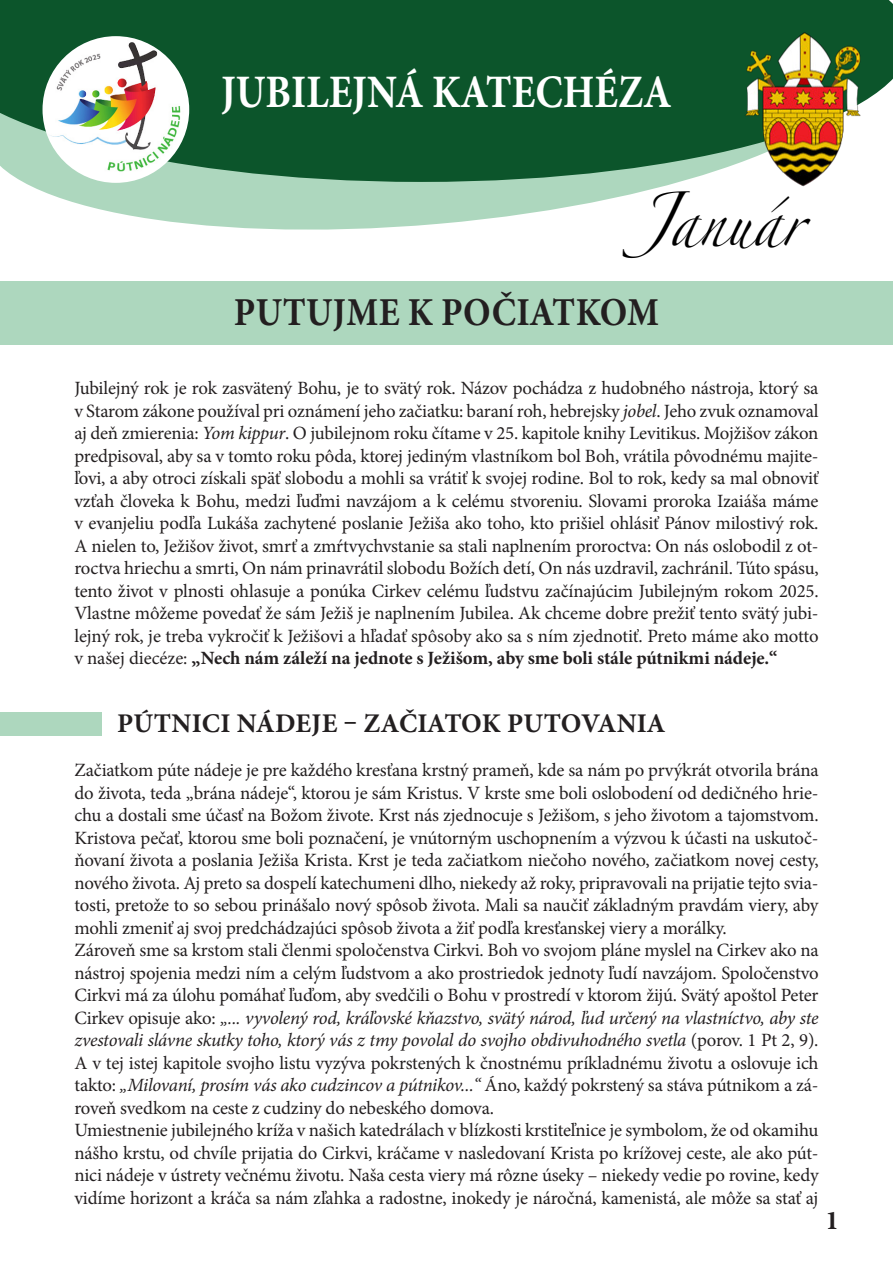
<style>
.page{position:relative;width:893px;height:1263px;background:#fff}
.page>*{position:absolute;margin:0;border:0;box-sizing:border-box;transform-origin:0 0}
.t1{font:48.3px "Zapfino";letter-spacing:-.01em;color:#000;scale:.87 1}
.t2{font:700 46.5px "Minion Pro";color:#fff;scale:.87 1}
.t3{font:700 39.6px "Minion Pro";letter-spacing:.01em;color:#231f20;scale:.91 1}
.t4{font:700 27px "Minion Pro";letter-spacing:.01em;color:#231f20}
.t5{font:18.75px/22.5px "Minion Pro";letter-spacing:-.01em;color:#231f20;text-align:justify}
.s1{font-style:inherit}
.s2{font-style:italic}
.s3{font-weight:700}
</style>
<div class="page">
<svg style="left:23px;top:182px;width:655px;height:48px;fill:#add7be"></svg>
<svg style="left:0;top:0;width:893px;height:182px;background:#1a6038"></svg>
<img style="left:43px;top:36px;width:146px;height:147px;border-radius:73px">
<div style="left:0;top:281px;width:893px;height:64px;background:#add7be"></div>
<img style="left:728px;top:22px;width:152px;height:165px">
<div style="left:0;top:712px;width:101px;height:24px;background:#add7be"></div>
<p class="t2" style="left:221px;top:60px;width:520px">JUBILEJNÁ KATECHÉZA</p>
<p class="t1" style="left:636px;top:200px;width:193px"><span class="s1">J</span>anuár</p>
<p class="t3" style="left:234px;top:285px;width:469px">PUTUJME K POČIATKOM</p>
<p class="t5" style="left:74px;top:377px;width:746px">Jubilejný rok je rok zasvätený Bohu, je to svätý rok. Názov pochádza z hudobného nástroja, ktorý sa v Starom zákone používal pri oznámení jeho začiatku: baraní roh, hebrejsky <span class="s2">jobel</span>. Jeho zvuk oznamoval aj deň zmierenia: <span class="s2">Yom kippur</span>. O jubilejnom roku čítame v 25. kapitole knihy Levitikus. Mojžišov zákon predpisoval, aby sa v tomto roku pôda, ktorej jediným vlastníkom bol Boh, vrátila pôvodnému majite&shy;ľovi, a aby otroci získali späť slobodu a mohli sa vrátiť k svojej rodine. Bol to rok, kedy sa mal obnoviť vzťah človeka k Bohu, medzi ľuďmi navzájom a k celému stvoreniu. Slovami proroka Izaiáša máme v evanjeliu podľa Lukáša zachytené poslanie Ježiša ako toho, kto prišiel ohlásiť Pánov milostivý rok.<br>A nielen to, Ježišov život, smrť a zmŕtvychvstanie sa stali naplnením proroctva: On nás oslobodil z ot&shy;roctva hriechu a smrti, On nám prinavrátil slobodu Božích detí, On nás uzdravil, zachránil. Túto spásu, tento život v plnosti ohlasuje a ponúka Cirkev celému ľudstvu začínajúcim Jubilejným rokom 2025.</p>
<p class="t5" style="left:74px;top:602px;width:746px">Vlastne môžeme povedať že sám Ježiš je naplnením Jubilea. Ak chceme dobre prežiť tento svätý jubi&shy;lejný rok, je treba vykročiť k Ježišovi a hľadať spôsoby ako sa s ním zjednotiť. Preto máme ako motto v našej diecéze: <span class="s3">„Nech nám záleží na jednote s Ježišom, aby sme boli stále pútnikmi nádeje.“</span></p>
<p class="t4" style="left:117px;top:704px;width:550px">PÚTNICI NÁDEJE – ZAČIATOK PUTOVANIA</p>
<p class="t5" style="left:74px;top:759px;width:746px">Začiatkom púte nádeje je pre každého kresťana krstný prameň, kde sa nám po prvýkrát otvorila brána do života, teda „brána nádeje“, ktorou je sám Kristus. V krste sme boli oslobodení od dedičného hrie&shy;chu a dostali sme účasť na Božom živote. Krst nás zjednocuje s Ježišom, s jeho životom a tajomstvom.<br>Kristova pečať, ktorou sme boli poznačení, je vnútorným uschopnením a výzvou k účasti na uskutoč&shy;ňovaní života a poslania Ježiša Krista. Krst je teda začiatkom niečoho nového, začiatkom novej cesty, nového života. Aj preto sa dospelí katechumeni dlho, niekedy až roky, pripravovali na prijatie tejto svia&shy;tosti, pretože to so sebou prinášalo nový spôsob života. Mali sa naučiť základným pravdám viery, aby mohli zmeniť aj svoj predchádzajúci spôsob života a žiť podľa kresťanskej viery a morálky.</p>
<p class="t5" style="left:74px;top:939px;width:746px">Zároveň sme sa krstom stali členmi spoločenstva Cirkvi. Boh vo svojom pláne myslel na Cirkev ako na nástroj spojenia medzi ním a celým ľudstvom a ako prostriedok jednoty ľudí navzájom. Spoločenstvo Cirkvi má za úlohu pomáhať ľuďom, aby svedčili o Bohu v prostredí v ktorom žijú. Svätý apoštol Peter Cirkev opisuje ako: <span class="s2">„... vyvolený rod, kráľovské kňazstvo, svätý národ, ľud určený na vlastníctvo, aby ste zvestovali slávne skutky toho, ktorý vás z tmy povolal do svojho obdivuhodného svetla</span> (porov. 1 Pt 2, 9).<br>A v tej istej kapitole svojho listu vyzýva pokrstených k čnostnému príkladnému životu a oslovuje ich takto: <span class="s2">„Milovaní, prosím vás ako cudzincov a pútnikov...“</span> Áno, každý pokrstený sa stáva pútnikom a zá&shy;roveň svedkom na ceste z cudziny do nebeského domova.</p>
<p class="t5" style="left:74px;top:1119px;width:746px">Umiestnenie jubilejného kríža v našich katedrálach v blízkosti krstiteľnice je symbolom, že od okamihu nášho krstu, od chvíle prijatia do Cirkvi, kráčame v nasledovaní Krista po krížovej ceste, ale ako pút&shy;nici nádeje v ústrety večnému životu. Naša cesta viery má rôzne úseky – niekedy vedie po rovine, kedy vidíme horizont a kráča sa nám zľahka a radostne, inokedy je náročná, kamenistá, ale môže sa stať aj</p>
<p class="t4" style="left:825px;top:1201px;width:15px">1</p>
</div>
